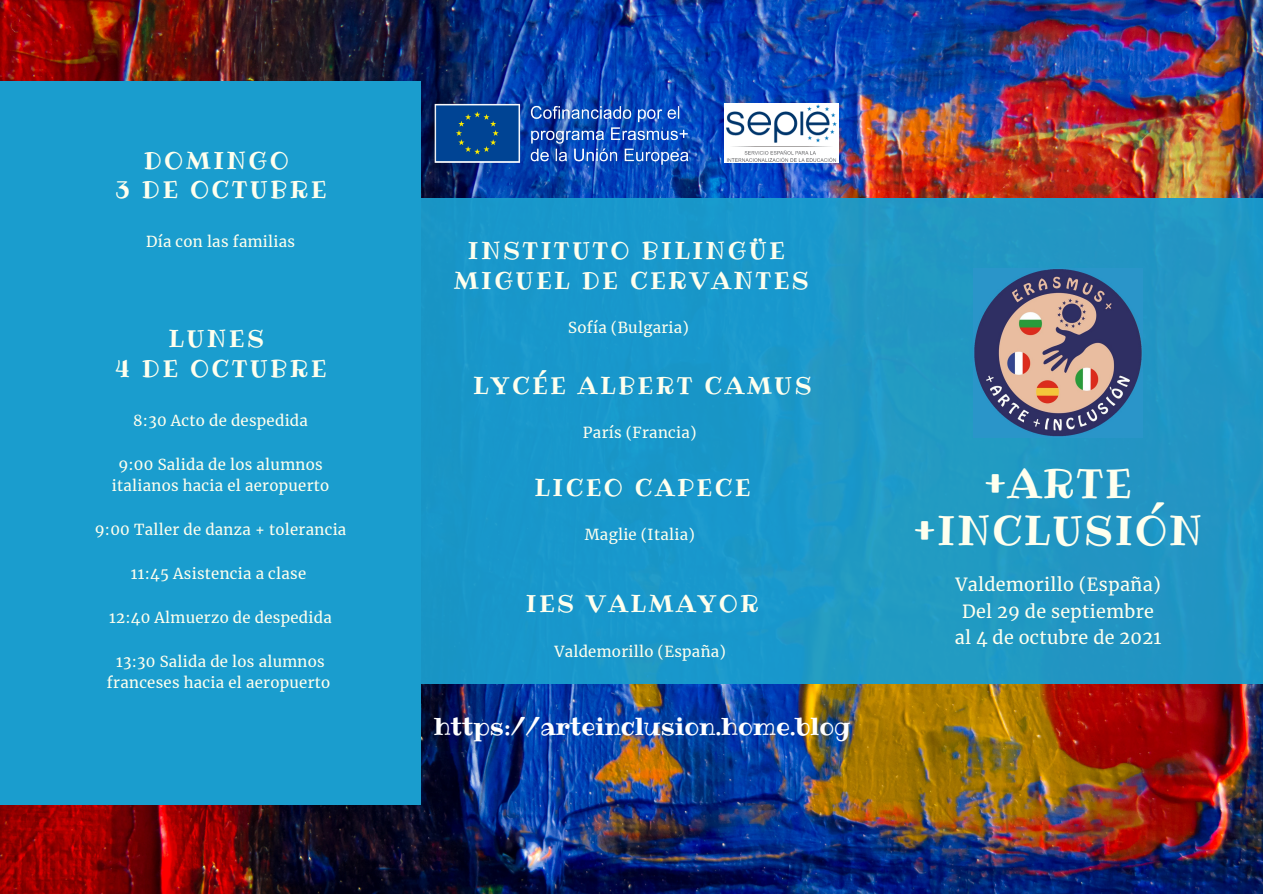
<style>
.page{position:relative;width:1263px;height:894px;background:#fff}
.page>*{position:absolute;margin:0;border:0;box-sizing:border-box;transform-origin:0 0}
.t1{font:40.8px "Ribeye";letter-spacing:.035em;color:#ffe}
.t2{font:24.6px "Ribeye";color:#fff}
.t3{font:23.85px "Ribeye";letter-spacing:.1em;color:#ffe}
.t4{font:18px "Merriweather";letter-spacing:.02em;color:#ffe}
.t5{font:15px/21.9px "Merriweather";letter-spacing:.02em;color:#ffe;text-align:center}
</style>
<div class="page">
<img style="left:0;top:0;width:1263px;height:893px">
<div style="left:0;top:81px;width:421px;height:723px;background:#1a9dce"></div>
<div style="left:413px;top:199px;width:849px;height:484px;background:#1c97c6"></div>
<img style="left:973px;top:268px;width:169px;height:169px">
<img style="left:421px;top:89px;width:303px;height:87px">
<img style="left:725px;top:103px;width:113px;height:59px">
<p class="t3" style="left:144px;top:144px;width:146px">DOMINGO</p>
<p class="t3" style="left:115px;top:173px;width:213px">3 DE OCTUBRE</p>
<p class="t5" style="left:146px;top:230px;width:150px">Día con las familias</p>
<p class="t3" style="left:168px;top:322px;width:97px">LUNES</p>
<p class="t3" style="left:115px;top:352px;width:213px">4 DE OCTUBRE</p>
<p class="t5" style="left:133px;top:409px;width:176px">8:30 Acto de despedida</p>
<p class="t5" style="left:112px;top:453px;width:219px">9:00 Salida de los alumnos italianos hacia el aeropuerto</p>
<p class="t5" style="left:95px;top:518px;width:253px">9:00 Taller de danza + tolerancia</p>
<p class="t5" style="left:131px;top:562px;width:177px">11:45 Asistencia a clase</p>
<p class="t5" style="left:109px;top:606px;width:224px">12:40 Almuerzo de despedida</p>
<p class="t5" style="left:107px;top:650px;width:225px">13:30 Salida de los alumnos franceses hacia el aeropuerto</p>
<p class="t3" style="left:468px;top:234px;width:319px">INSTITUTO BILINGÜE</p>
<p class="t3" style="left:454px;top:264px;width:357px">MIGUEL DE CERVANTES</p>
<p class="t5" style="left:568px;top:316px;width:122px">Sofía (Bulgaria)</p>
<p class="t3" style="left:473px;top:369px;width:340px">LYCÉE ALBERT CAMUS</p>
<p class="t5" style="left:583px;top:421px;width:115px">París (Francia)</p>
<p class="t3" style="left:534px;top:471px;width:218px">LICEO CAPECE</p>
<p class="t5" style="left:585px;top:523px;width:111px">Maglie (Italia)</p>
<p class="t3" style="left:526px;top:587px;width:235px">IES VALMAYOR</p>
<p class="t5" style="left:554px;top:640px;width:173px">Valdemorillo (España)</p>
<p class="t2" style="left:434px;top:708px;width:418px">https://arteinclusion.home.blog</p>
<p class="t1" style="left:984px;top:455px;width:149px">+ARTE</p>
<p class="t1" style="left:914px;top:502px;width:290px">+INCLUSIÓN</p>
<p class="t4" style="left:955px;top:573px;width:207px">Valdemorillo (España)</p>
<p class="t4" style="left:962px;top:599px;width:193px">Del 29 de septiembre</p>
<p class="t4" style="left:955px;top:626px;width:208px">al 4 de octubre de 2021</p>
</div>
